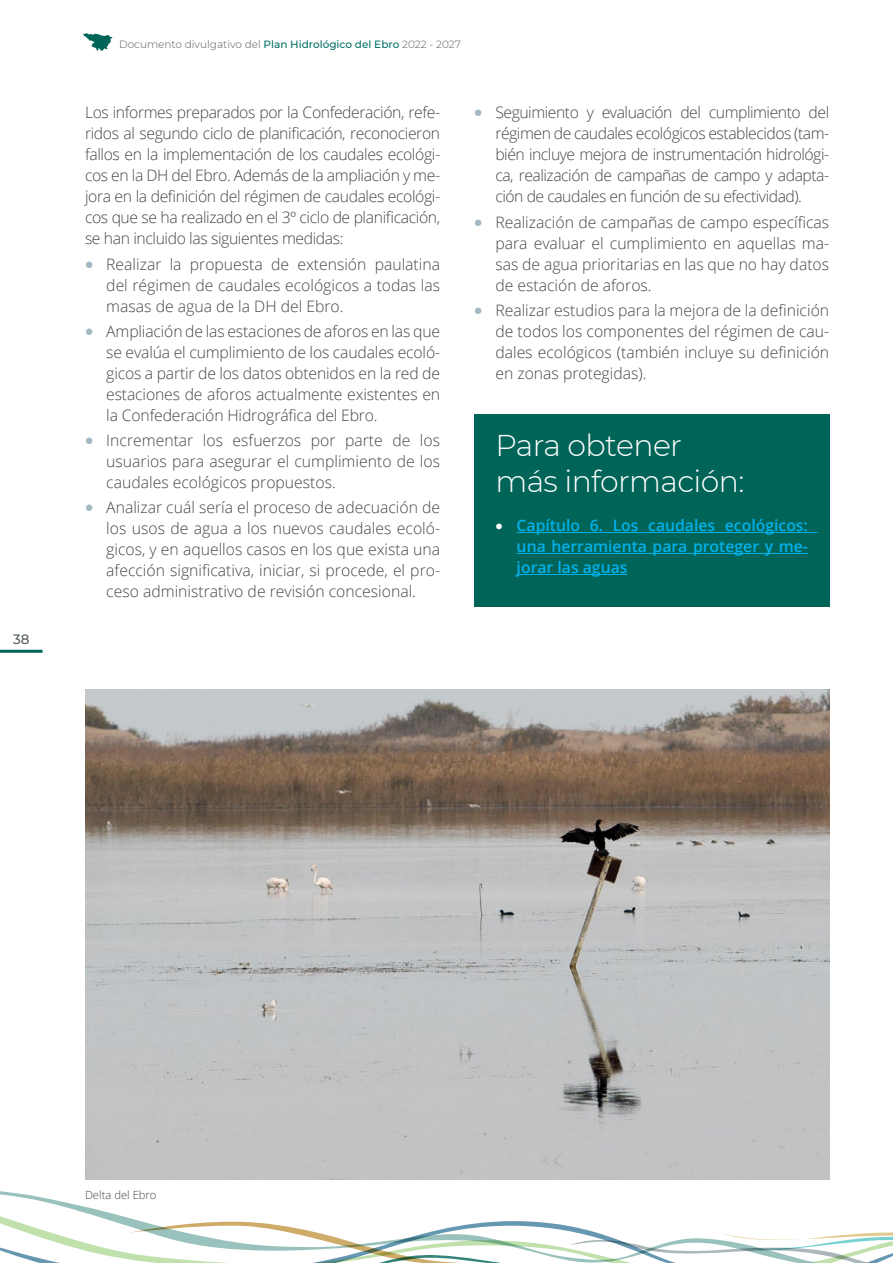
<style>
.page{position:relative;width:893px;height:1263px;background:#fff}
.page>*{position:absolute;margin:0;border:0;box-sizing:border-box;transform-origin:0 0}
.t1{font:300 30px/36px "Montserrat";letter-spacing:-.02em;color:#fff}
.t2{font:300 15.75px/21px "Open Sans";color:#404649;text-align:justify}
.t3{font:600 15.75px/21px "Open Sans";color:#00b1eb;text-align:justify}
.t4{font:500 13.5px "Montserrat";color:#555c5e}
.t5{font:300 11.25px "Open Sans";color:#404649}
.t6{font:300 10.5px "Montserrat";color:#555c5e}
.s1{font-weight:500;color:#007064}
.s2{color:#a5b9c4}
.s3{color:#fff}
</style>
<div class="page">
<svg style="left:0;top:1201px;width:893px;height:62px"></svg>
<hr style="left:0;top:650px;width:43px;height:3px;background:#006558">
<svg style="left:83px;top:33px;width:30px;height:18px"></svg>
<img style="left:85px;top:690px;width:744px;height:490px">
<div style="left:474px;top:414px;width:355px;height:192px;background:#006558"></div>
<hr style="left:517px;top:532px;width:301px;height:1px;background:#00b1eb">
<hr style="left:517px;top:553px;width:291px;height:1px;background:#00b1eb">
<hr style="left:517px;top:574px;width:110px;height:1px;background:#00b1eb">
<p class="t4" style="left:13px;top:630px;width:18px">38</p>
<p class="t6" style="left:119px;top:37px;width:343px">Documento divulgativo del <span class="s1">Plan Hidrológico del Ebro</span> 2022 - 2027</p>
<p class="t2" style="left:85px;top:102px;width:357px">Los informes preparados por la Confederación, refe&shy;ridos al segundo ciclo de planificación, reconocieron fallos en la implementación de los caudales ecológi&shy;cos en la DH del Ebro. Además de la ampliación y me&shy;jora en la definición del régimen de caudales ecológi&shy;cos que se ha realizado en el 3º ciclo de planificación, se han incluido las siguientes medidas:</p>
<p class="t2" style="left:106px;top:253px;width:335px;text-indent:-21px"><span class="s2">•</span> Realizar la propuesta de extensión paulatina del régimen de caudales ecológicos a todas las masas de agua de la DH del Ebro.</p>
<p class="t2" style="left:106px;top:320px;width:335px;text-indent:-21px"><span class="s2">•</span> Ampliación de las estaciones de aforos en las que se evalúa el cumplimiento de los caudales ecoló&shy;gicos a partir de los datos obtenidos en la red de estaciones de aforos actualmente existentes en la Confederación Hidrográfica del Ebro.</p>
<p class="t2" style="left:106px;top:429px;width:335px;text-indent:-21px"><span class="s2">•</span> Incrementar los esfuerzos por parte de los usuarios para asegurar el cumplimiento de los caudales ecológicos propuestos.</p>
<p class="t2" style="left:106px;top:497px;width:335px;text-indent:-21px"><span class="s2">•</span> Analizar cuál sería el proceso de adecuación de los usos de agua a los nuevos caudales ecoló&shy;gicos, y en aquellos casos en los que exista una afección significativa, iniciar, si procede, el pro&shy;ceso administrativo de revisión concesional.</p>
<p class="t2" style="left:495px;top:102px;width:335px;text-indent:-21px"><span class="s2">•</span> Seguimiento y evaluación del cumplimiento del régimen de caudales ecológicos establecidos (tam&shy;bién incluye mejora de instrumentación hidrológi&shy;ca, realización de campañas de campo y adapta&shy;ción de caudales en función de su efectividad).</p>
<p class="t2" style="left:495px;top:211px;width:335px;text-indent:-21px"><span class="s2">•</span> Realización de campañas de campo específicas para evaluar el cumplimiento en aquellas ma&shy;sas de agua prioritarias en las que no hay datos de estación de aforos.</p>
<p class="t2" style="left:495px;top:299px;width:335px;text-indent:-21px"><span class="s2">•</span> Realizar estudios para la mejora de la definición de todos los componentes del régimen de cau&shy;dales ecológicos (también incluye su definición en zonas protegidas).</p>
<h1 class="t1" style="left:495px;top:427px;width:250px">Para obtener más información:</h1>
<p class="t3" style="left:517px;top:515px;width:293px;text-indent:-21px"><span class="s3">•</span> Capítulo 6. Los caudales ecológicos: una herramienta para proteger y me&shy;jorar las aguas</p>
<p class="t5" style="left:85px;top:1187px;width:73px">Delta del Ebro</p>
</div>
